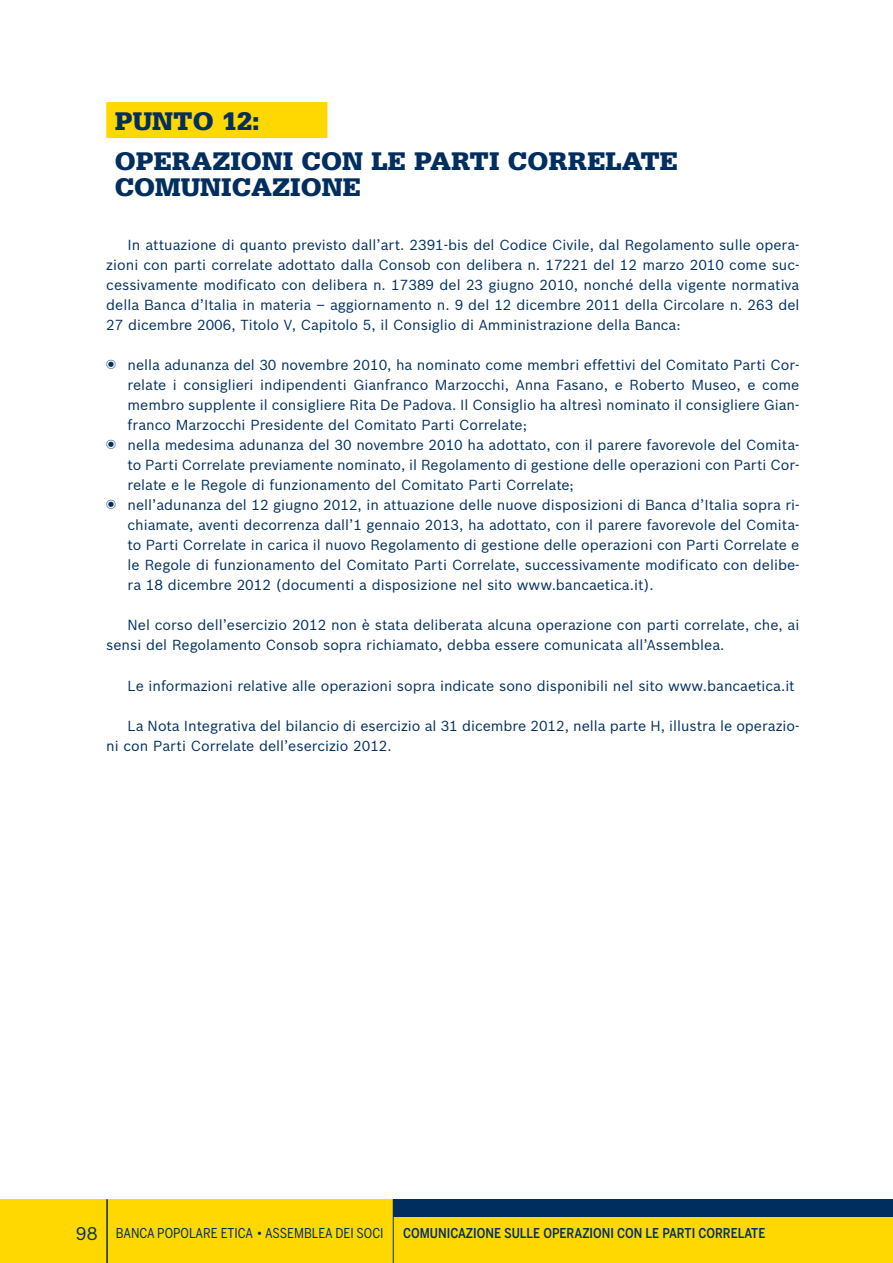
<style>
.page{position:relative;width:893px;height:1263px;background:#fff}
.page>*{position:absolute;margin:0;border:0;box-sizing:border-box;transform-origin:0 0}
.t1{font:900 27px/40.7px "Serifa";color:#002e5e}
.t2{font:14.25px/20.1px "Bosch Sans";color:#002e5e}
.t3{font:500 13.5px "Benton Sans Cond";color:#002e5e}
.t4{font:13.5px "Benton Sans Cond";color:#002e5e}
.s1{font-family:"Bosch Sans";font-size:18px}
</style>
<div class="page">
<div style="left:0;top:1199px;width:893px;height:64px;background:#ffd801"></div>
<hr style="left:106px;top:1199px;width:2px;height:64px;background:#002e5e">
<div style="left:393px;top:1199px;width:500px;height:17px;background:#002e5e"></div>
<hr style="left:393px;top:1199px;width:1px;height:64px;background:#002e5e">
<div style="left:106px;top:102px;width:221px;height:36px;background:#ffd801"></div>
<h1 class="t1" style="left:115px;top:102px;width:565px">PUNTO 12:<br>OPERAZIONI CON LE PARTI CORRELATE</h1>
<h1 class="t1" style="left:115px;top:169px;width:247px">COMUNICAZIONE</h1>
<p class="t2" style="left:106px;top:235px;width:695px;text-align:justify;text-indent:21px">In attuazione di quanto previsto dall’art. 2391-bis del Codice Civile, dal Regolamento sulle opera&shy;zioni con parti correlate adottato dalla Consob con delibera n. 17221 del 12 marzo 2010 come suc&shy;cessivamente modificato con delibera n. 17389 del 23 giugno 2010, nonché della vigente normativa della Banca d’Italia in materia – aggiornamento n. 9 del 12 dicembre 2011 della Circolare n. 263 del 27 dicembre 2006, Titolo V, Capitolo 5, il Consiglio di Amministrazione della Banca:</p>
<p class="t2" style="left:128px;top:355px;width:673px">nella adunanza del 30 novembre 2010, ha nominato come membri effettivi del Comitato Parti Cor&shy;relate i consiglieri indipendenti Gianfranco Marzocchi, Anna Fasano, e Roberto Museo, e come membro supplente il consigliere Rita De Padova. Il Consiglio ha altresì nominato il consigliere Gian&shy;franco Marzocchi Presidente del Comitato Parti Correlate;<br>nella medesima adunanza del 30 novembre 2010 ha adottato, con il parere favorevole del Comita&shy;to Parti Correlate previamente nominato, il Regolamento di gestione delle operazioni con Parti Cor&shy;relate e le Regole di funzionamento del Comitato Parti Correlate;<br>nell’adunanza del 12 giugno 2012, in attuazione delle nuove disposizioni di Banca d’Italia sopra ri&shy;chiamate, aventi decorrenza dall’1 gennaio 2013, ha adottato, con il parere favorevole del Comita&shy;to Parti Correlate in carica il nuovo Regolamento di gestione delle operazioni con Parti Correlate e le Regole di funzionamento del Comitato Parti Correlate, successivamente modificato con delibe&shy;ra 18 dicembre 2012 (documenti a disposizione nel sito www.bancaetica.it).</p>
<p class="t2" style="left:106px;top:615px;width:695px;text-indent:21px">Nel corso dell’esercizio 2012 non è stata deliberata alcuna operazione con parti correlate, che, ai sensi del Regolamento Consob sopra richiamato, debba essere comunicata all’Assemblea.</p>
<p class="t2" style="left:128px;top:676px;width:669px">Le informazioni relative alle operazioni sopra indicate sono disponibili nel sito www.bancaetica.it</p>
<p class="t2" style="left:106px;top:716px;width:695px;text-indent:21px">La Nota Integrativa del bilancio di esercizio al 31 dicembre 2012, nella parte H, illustra le operazio&shy;ni con Parti Correlate dell’esercizio 2012.</p>
<p class="t4" style="left:76px;top:1226px;width:309px"><span class="s1">98</span> BANCA POPOLARE ETICA • ASSEMBLEA DEI SOCI</p>
<p class="t3" style="left:403px;top:1226px;width:364px">COMUNICAZIONE SULLE OPERAZIONI CON LE PARTI CORRELATE</p>
</div>
